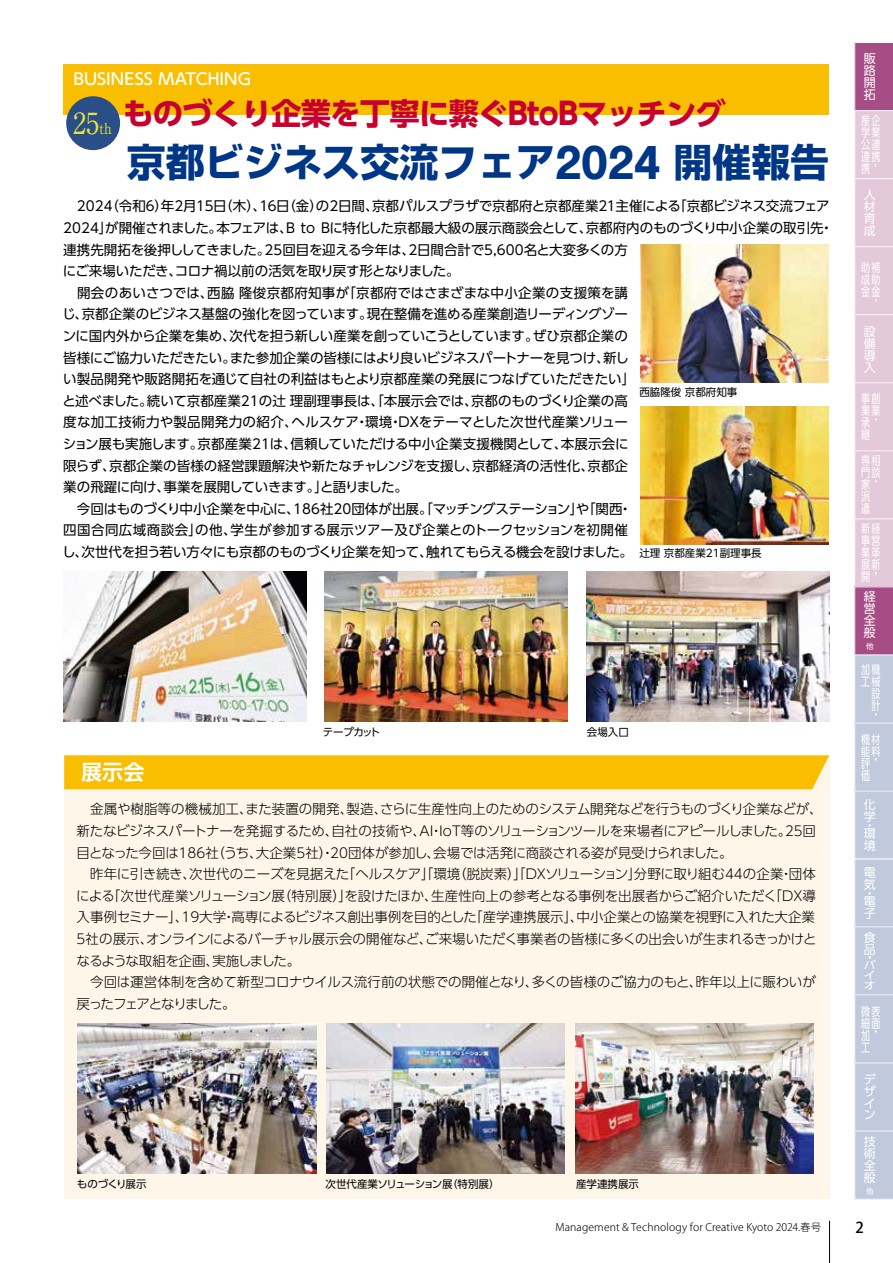
<style>
.page{position:relative;width:893px;height:1263px;background:#fff}
.page>*{position:absolute;margin:0;border:0;box-sizing:border-box;transform-origin:0 0}
.t1{font:700 39px "Shin Go Pro";color:#003686}
.t2{font:700 30.3px "UD Shin Go Pro";letter-spacing:-.025em;color:#c7002f}
.t3{font:700 21px "UD Shin Go Pro De";color:#fff}
.t4{font:500 16.05px "UD Shin Go Pro";letter-spacing:.005em;color:#fff}
.t5{font:500 15px "Koz Go Pro";color:#000}
.t6{font:13.5px/21.6px "UD Shin Go Pro";letter-spacing:-.01em;color:#000}
.t7{font:300 13.5px/21.6px "UD Shin Go Pro";letter-spacing:-.02em;color:#000}
.t8{font:12px/12px "UD Shin Go Pro";color:#fff;scale:.75 1}
.t9{font:12px/12px "UD Shin Go Pro";color:#fff}
.t10{font:300 10.5px "Koz Go Pro";letter-spacing:.01em;color:#000}
.t11{font:10.5px "UD Shin Go Pro";color:#000}
.t12{font:10.5px "UD Shin Go Pro";letter-spacing:-.035em;color:#000}
.t13{font:10.5px "UD Shin Go Pro";letter-spacing:-.045em;color:#000}
.t14{font:10.5px/9.9px "UD Shin Go Pro";color:#fff;scale:1.15 1}
.t15{font:7.5px "UD Shin Go Pro";color:#fff}
.s1{font-family:"Ntoday Std Bold KL";font-weight:400}
</style>
<div class="page">
<hr style="left:829px;top:1221px;width:1px;height:42px;background:#000">
<svg style="left:854px;top:42px;width:39px;height:1158px;background:#cebcd2"></svg>
<div style="left:64px;top:64px;width:765px;height:51px;background:#fabe00"></div>
<div style="left:66px;top:96px;width:54px;height:54px;background:#2a4e87;border-radius:50%"></div>
<img style="left:325px;top:572px;width:242px;height:150px">
<img style="left:587px;top:572px;width:242px;height:150px">
<img style="left:64px;top:572px;width:242px;height:150px">
<div style="left:64px;top:755px;width:765px;height:444px;background:#fff6ea"></div>
<div style="left:64px;top:755px;width:765px;height:34px;background:#fabe00"></div>
<img style="left:640px;top:245px;width:189px;height:137px">
<img style="left:640px;top:407px;width:189px;height:137px">
<img style="left:326px;top:1023px;width:239px;height:150px">
<img style="left:575px;top:1023px;width:239px;height:150px">
<img style="left:78px;top:1023px;width:238px;height:150px">
<p class="t4" style="left:74px;top:66px;width:179px">BUSINESS MATCHING</p>
<h2 class="t2" style="left:73px;top:89px;width:654px"><sub>25</sub><sub>th</sub> ものづくり企業を丁寧に繋ぐBtoBマッチング</h2>
<h1 class="t1" style="left:127px;top:131px;width:704px">京都ビジネス交流フェア<span class="s1">2024</span> 開催報告</h1>
<p class="t6" style="left:62px;top:195px;width:773px">　2024（令和６）年2月１５日（木）、１６日（金）の2日間、京都パルスプラザで京都府と京都産業２１主催による「京都ビジネス交流フェア2024」が開催されました。本フェアは、B to Bに特化した京都最大級の展示商談会として、京都府内のものづくり中小企業の取引先・連携先開拓を後押ししてきました。25回目を迎える今年は、2日間合計で5,600名と大変多くの方<br>にご来場いただき、コロナ禍以前の活気を取り戻す形となりました。<br>　開会のあいさつでは、西脇隆俊京都府知事が「京都府ではさまざまな中小企業の支援策を講<br>じ、京都企業のビジネス基盤の強化を図っています。現在整備を進める産業創造リーディングゾー<br>ンに国内外から企業を集め、次代を担う新しい産業を創っていこうとしています。ぜひ京都企業の<br>皆様にご協力いただきたい。また参加企業の皆様にはより良いビジネスパートナーを見つけ、新し<br>い製品開発や販路開拓を通じて自社の利益はもとより京都産業の発展につなげていただきたい」<br>と述べました。続いて京都産業21の辻 理副理事長は、「本展示会では、京都のものづくり企業の高<br>度な加工技術力や製品開発力の紹介、ヘルスケア・環境・DXをテーマとした次世代産業ソリュー<br>ション展も実施します。京都産業21は、信頼していただける中小企業支援機関として、本展示会に<br>限らず、京都企業の皆様の経営課題解決や新たなチャレンジを支援し、京都経済の活性化、京都企<br>業の飛躍に向け、事業を展開していきます。」と語りました。<br>　今回はものづくり中小企業を中心に、186社20団体が出展。「マッチングステーション」や「関西・<br>四国合同広域商談会」の他、学生が参加する展示ツアー及び企業とのトークセッションを初開催<br>し、次世代を担う若い方々にも京都のものづくり企業を知って、触れてもらえる機会を設けました。</p>
<p class="t11" style="left:639px;top:383px;width:99px">西脇隆俊 京都府知事</p>
<p class="t11" style="left:639px;top:545px;width:124px">辻理 京都産業21副理事長</p>
<p class="t11" style="left:323px;top:724px;width:59px">テープカット</p>
<p class="t11" style="left:587px;top:724px;width:43px">会場入口</p>
<h3 class="t3" style="left:81px;top:755px;width:65px">展示会</h3>
<p class="t7" style="left:76px;top:798px;width:748px">　金属や樹脂等の機械加工、また装置の開発、製造、さらに生産性向上のためのシステム開発などを行うものづくり企業などが、新たなビジネスパートナーを発掘するため、自社の技術や、AI・IoT等のソリューションツールを来場者にアピールしました。２５回目となった今回は186社（うち、大企業5社）・20団体が参加し、会場では活発に商談される姿が見受けられました。<br>　昨年に引き続き、次世代のニーズを見据えた「ヘルスケア」「環境（脱炭素）」「DXソリューション」分野に取り組む44の企業・団体による「次世代産業ソリューション展（特別展）」を設けたほか、生産性向上の参考となる事例を出展者からご紹介いただく「DX導入事例セミナー」、19大学・高専によるビジネス創出事例を目的とした「産学連携展示」、中小企業との協業を視野に入れた大企業5社の展示、オンラインによるバーチャル展示会の開催など、ご来場いただく事業者の皆様に多くの出会いが生まれるきっかけとなるような取組を企画、実施しました。<br>　今回は運営体制を含めて新型コロナウイルス流行前の状態での開催となり、多くの皆様のご協力のもと、昨年以上に賑わいが戻ったフェアとなりました。</p>
<p class="t13" style="left:77px;top:1175px;width:71px">ものづくり展示</p>
<p class="t12" style="left:326px;top:1175px;width:175px">次世代産業ソリューション展（特別展）</p>
<p class="t11" style="left:576px;top:1175px;width:64px">産学連携展示</p>
<p class="t9" style="left:864px;top:52px;width:13px;text-align:justify">販路開拓</p>
<p class="t8" style="left:861px;top:114px;width:27px;text-align:justify">産企学業公連連携携</p>
<p class="t8" style="left:871px;top:159px;width:9px">・</p>
<p class="t9" style="left:864px;top:188px;width:13px;text-align:justify">人材育成</p>
<p class="t8" style="left:861px;top:261px;width:27px;text-align:justify">助補成助金金</p>
<p class="t8" style="left:871px;top:294px;width:9px">・</p>
<p class="t9" style="left:864px;top:325px;width:13px;text-align:justify">設備導入</p>
<p class="t8" style="left:861px;top:392px;width:27px">事創業業承継</p>
<p class="t8" style="left:871px;top:413px;width:9px">・</p>
<p class="t8" style="left:861px;top:454px;width:27px">専相門談家派遣</p>
<p class="t8" style="left:871px;top:475px;width:9px">・</p>
<p class="t8" style="left:861px;top:522px;width:27px;text-align:justify">新経事営業革展新開</p>
<p class="t8" style="left:871px;top:567px;width:9px">・</p>
<p class="t9" style="left:864px;top:590px;width:13px;text-align:justify">経営全般</p>
<p class="t15" style="left:866px;top:640px;width:9px">他</p>
<p class="t8" style="left:861px;top:663px;width:27px;text-align:right">加機工械設計</p>
<p class="t8" style="left:861px;top:701px;width:27px;line-height:25.2px;text-align:right">・<br>機材</p>
<p class="t8" style="left:861px;top:745px;width:27px">能料評価</p>
<p class="t8" style="left:871px;top:753px;width:9px">・</p>
<p class="t9" style="left:864px;top:798px;width:13px">化学</p>
<p class="t9" style="left:864px;top:820px;width:13px;line-height:8.4px">・環</p>
<p class="t9" style="left:864px;top:839px;width:13px">境</p>
<p class="t9" style="left:864px;top:866px;width:13px">電気</p>
<p class="t9" style="left:864px;top:888px;width:13px;line-height:8.4px">・電</p>
<p class="t9" style="left:864px;top:907px;width:13px">子</p>
<p class="t9" style="left:864px;top:931px;width:13px">食品</p>
<p class="t9" style="left:864px;top:951px;width:9px">・</p>
<p class="t14" style="left:864px;top:960px;width:12px">バイオ</p>
<p class="t8" style="left:861px;top:1005px;width:27px">微表細面加工</p>
<p class="t8" style="left:871px;top:1025px;width:9px">・</p>
<p class="t9" style="left:864px;top:1073px;width:14px;line-height:11.6px">デザイン</p>
<p class="t9" style="left:864px;top:1135px;width:13px;text-align:justify">技術全般</p>
<p class="t15" style="left:866px;top:1185px;width:9px">他</p>
<p class="t10" style="left:556px;top:1221px;width:267px">Management &amp; Technology for Creative Kyoto 2024.春号</p>
<p class="t5" style="left:856px;top:1218px;width:10px">2</p>
</div>
